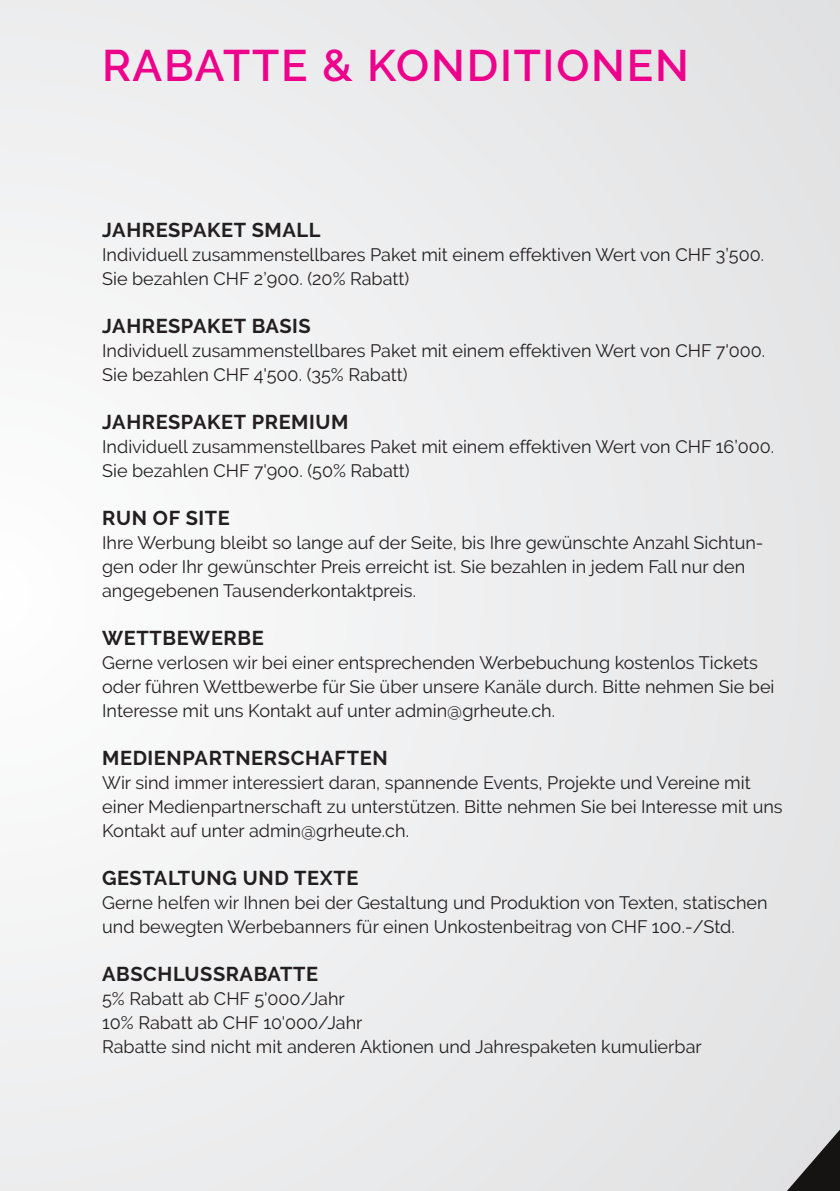
<style>
.page{position:relative;width:840px;height:1191px;background:#fff}
.page>*{position:absolute;margin:0;border:0;box-sizing:border-box;transform-origin:0 0}
.t1{font:600 44px "Raleway";letter-spacing:.04em;color:#ed028c}
.t2{font:700 20px "Raleway";letter-spacing:.03em;color:#231f20}
.t3{font:18px/24px "Raleway";color:#231f20}
</style>
<div class="page">
<div style="left:0;top:0;width:839px;height:1191px;background:#edeeef"></div>
<svg style="left:786px;top:1129px;width:53px;height:62px"></svg>
<p class="t1" style="left:102px;top:40px;width:588px">RABATTE &amp; KONDITIONEN</p>
<p class="t2" style="left:102px;top:218px;width:220px">JAHRESPAKET SMALL</p>
<p class="t3" style="left:102px;top:242px;width:663px">Individuell zusammenstellbares Paket mit einem effektiven Wert von CHF 3’500.<br>Sie bezahlen CHF 2’900. (20% Rabatt)</p>
<p class="t2" style="left:102px;top:314px;width:210px">JAHRESPAKET BASIS</p>
<p class="t3" style="left:102px;top:338px;width:664px">Individuell zusammenstellbares Paket mit einem effektiven Wert von CHF 7'000.<br>Sie bezahlen CHF 4'500. (35% Rabatt)</p>
<p class="t2" style="left:102px;top:410px;width:248px">JAHRESPAKET PREMIUM</p>
<p class="t3" style="left:102px;top:434px;width:673px">Individuell zusammenstellbares Paket mit einem effektiven Wert von CHF 16’000.<br>Sie bezahlen CHF 7'900. (50% Rabatt)</p>
<p class="t2" style="left:102px;top:506px;width:129px">RUN OF SITE</p>
<p class="t3" style="left:102px;top:530px;width:662px">Ihre Werbung bleibt so lange auf der Seite, bis Ihre gewünschte Anzahl Sichtun&shy;gen oder Ihr gewünschter Preis erreicht ist. Sie bezahlen in jedem Fall nur den angegebenen Tausenderkontaktpreis.</p>
<p class="t2" style="left:102px;top:626px;width:163px">WETTBEWERBE</p>
<p class="t3" style="left:102px;top:650px;width:673px">Gerne verlosen wir bei einer entsprechenden Werbebuchung kostenlos Tickets oder führen Wettbewerbe für Sie über unsere Kanäle durch. Bitte nehmen Sie bei<br>Interesse mit uns Kontakt auf unter admin@grheute.ch.</p>
<p class="t2" style="left:102px;top:746px;width:287px">MEDIENPARTNERSCHAFTEN</p>
<p class="t3" style="left:102px;top:770px;width:681px">Wir sind immer interessiert daran, spannende Events, Projekte und Vereine mit einer Medienpartnerschaft zu unterstützen. Bitte nehmen Sie bei Interesse mit uns<br>Kontakt auf unter admin@grheute.ch.</p>
<p class="t2" style="left:102px;top:866px;width:257px">GESTALTUNG UND TEXTE</p>
<p class="t3" style="left:102px;top:890px;width:666px">Gerne helfen wir Ihnen bei der Gestaltung und Produktion von Texten, statischen und bewegten Werbebanners für einen Unkostenbeitrag von CHF 100.-/Std.</p>
<p class="t2" style="left:102px;top:962px;width:217px">ABSCHLUSSRABATTE</p>
<p class="t3" style="left:102px;top:986px;width:244px">5% Rabatt ab CHF 5'000/Jahr</p>
<p class="t3" style="left:102px;top:1010px;width:262px">10% Rabatt ab CHF 10'000/Jahr</p>
<p class="t3" style="left:102px;top:1034px;width:600px">Rabatte sind nicht mit anderen Aktionen und Jahrespaketen kumulierbar</p>
</div>
